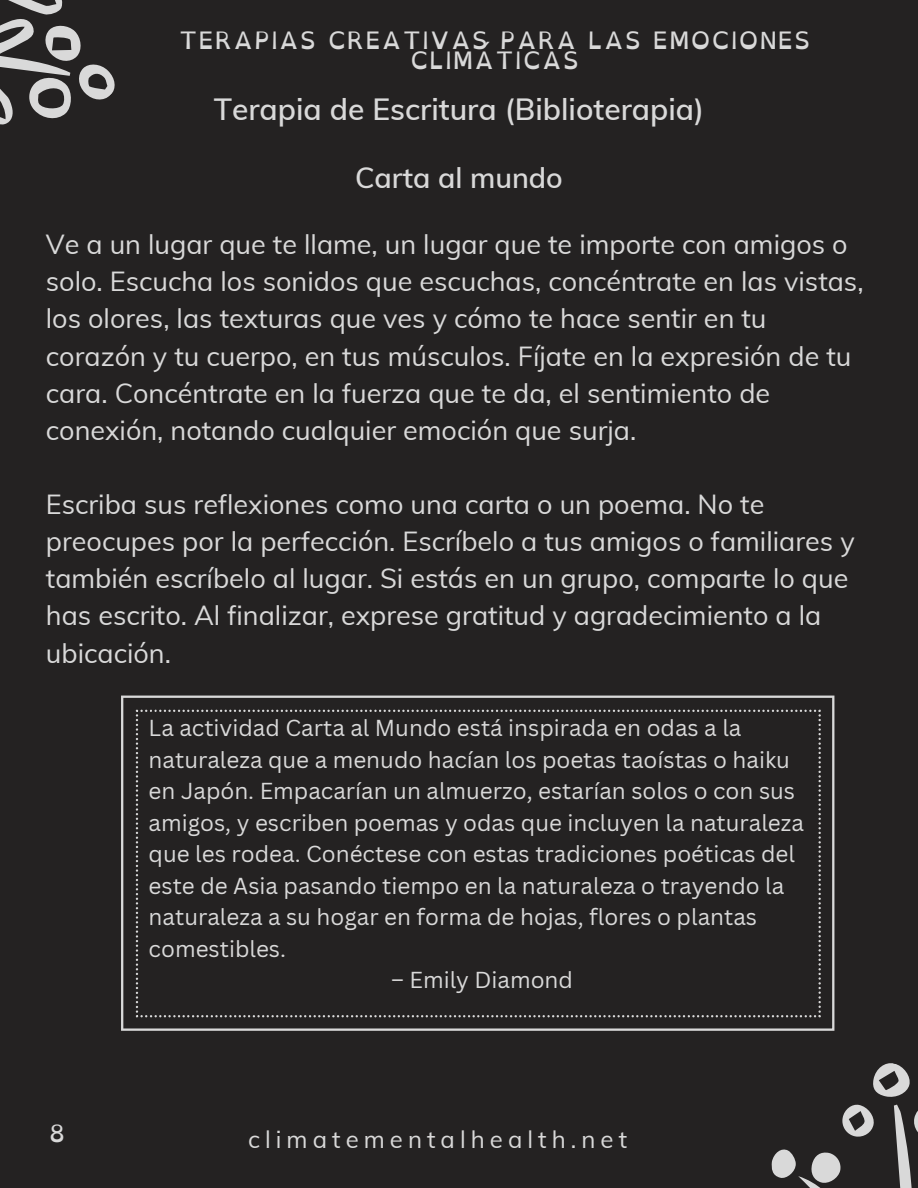
<style>
.page{position:relative;width:918px;height:1188px;background:#242222}
.page>*{position:absolute;margin:0;border:0;box-sizing:border-box;transform-origin:0 0}
.t1{font:600 30px "Muli";color:#d9d9d9}
.t2{font:600 28.5px "Muli";color:#d9d9d9}
.t3{font:27px/37.2px "Muli";color:#d9d9d9}
.t4{font:24px/20.2px "Open Dyslexic";letter-spacing:.06em;color:#d9d9d9;text-align:center}
.t5{font:24px "Muli";letter-spacing:.21em;color:#d9d9d9}
.t6{font:22.5px/31.5px "Canva Sans";color:#d9d9d9}
</style>
<div class="page">
<svg style="left:0;top:0;width:63px;height:125px"></svg>
<svg style="left:21px;top:18px;width:94px;height:107px"></svg>
<svg style="left:771px;top:1063px;width:147px;height:125px"></svg>
<svg style="left:121px;top:696px;width:713px;height:335px"></svg>
<svg style="left:136px;top:710px;width:685px;height:307px"></svg>
<p class="t4" style="left:179px;top:30px;width:633px">TERAPIAS CREATIVAS PARA LAS EMOCIONES<br>CLIMÁTICAS</p>
<p class="t1" style="left:214px;top:90px;width:492px">Terapia de Escritura (Biblioterapia)</p>
<p class="t2" style="left:355px;top:159px;width:209px">Carta al mundo</p>
<p class="t3" style="left:46px;top:225px;width:819px">Ve a un lugar que te llame, un lugar que te importe con amigos o solo. Escucha los sonidos que escuchas, concéntrate en las vistas, los olores, las texturas que ves y cómo te hace sentir en tu corazón y tu cuerpo, en tus músculos. Fíjate en la expresión de tu cara. Concéntrate en la fuerza que te da, el sentimiento de conexión, notando cualquier emoción que surja.</p>
<p class="t3" style="left:46px;top:485px;width:810px">Escriba sus reflexiones como una carta o un poema. No te preocupes por la perfección. Escríbelo a tus amigos o familiares y también escríbelo al lugar. Si estás en un grupo, comparte lo que has escrito. Al finalizar, exprese gratitud y agradecimiento a la ubicación.</p>
<p class="t4" style="left:49px;top:1123px;width:17px">8</p>
<p class="t6" style="left:149px;top:712px;width:657px">La actividad Carta al Mundo está inspirada en odas a la naturaleza que a menudo hacían los poetas taoístas o haiku en Japón. Empacarían un almuerzo, estarían solos o con sus amigos, y escriben poemas y odas que incluyen la naturaleza que les rodea. Conéctese con estas tradiciones poéticas del este de Asia pasando tiempo en la naturaleza o trayendo la naturaleza a su hogar en forma de hojas, flores o plantas comestibles.</p>
<p class="t6" style="left:391px;top:964px;width:183px">– Emily Diamond</p>
<p class="t5" style="left:248px;top:1124px;width:380px">climatementalhealth.net</p>
</div>
